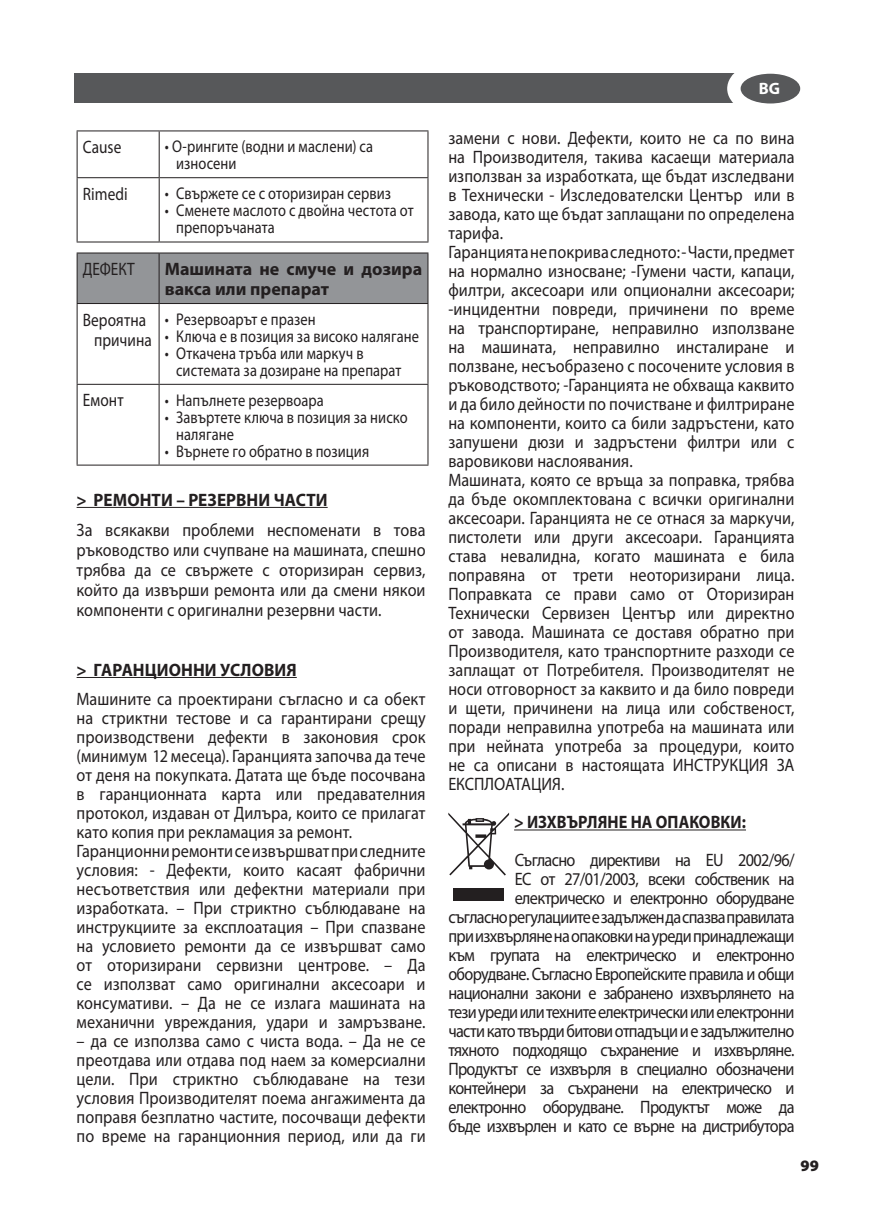
<style>
.page{position:relative;width:874px;height:1225px;background:#fff}
.page>*{position:absolute;margin:0;border:0;box-sizing:border-box;transform-origin:0 0}
.t1{font:18px/19px "Myriad Pro";color:#231f20;text-align:justify;scale:.9 1}
.t2{font:18px/19px "Myriad Pro";letter-spacing:-.04em;color:#231f20;text-align:right;scale:.9 1}
.t3{font:700 18px "Myriad Pro";color:#231f20;scale:.95 1}
.t4{font:700 18px/20px "Myriad Pro";color:#231f20}
.t5{font:18px/20px "Myriad Pro";color:#231f20;scale:.85 1}
.t6{font:700 18px "Myriad Pro";color:#231f20;scale:.9 1}
.t7{font:17px/17px "Myriad Pro";letter-spacing:.005em;color:#231f20;scale:.85 1}
.t8{font:700 16.4px "Myriad Pro";color:#fff}
.t9{font:900 16px "Myriad Pro";color:#231f20}
</style>
<div class="page">
<div style="left:74px;top:74px;width:666px;height:29px;background:#57585a"></div>
<div style="left:726px;top:60px;width:87px;height:57px;background:#fff;border-radius:50%"></div>
<hr style="left:77px;top:507px;width:250px;height:1px;background:#231f20">
<hr style="left:77px;top:677px;width:219px;height:1px;background:#231f20">
<hr style="left:77px;top:131px;width:1px;height:46px;background:#231f20">
<hr style="left:77px;top:130px;width:82px;height:1px;background:#231f20">
<hr style="left:159px;top:131px;width:1px;height:46px;background:#231f20">
<hr style="left:159px;top:130px;width:269px;height:1px;background:#231f20">
<hr style="left:427px;top:131px;width:1px;height:46px;background:#231f20">
<hr style="left:77px;top:177px;width:82px;height:1px;background:#231f20">
<hr style="left:77px;top:178px;width:1px;height:63px;background:#231f20">
<hr style="left:159px;top:177px;width:269px;height:1px;background:#231f20">
<hr style="left:159px;top:178px;width:1px;height:63px;background:#231f20">
<hr style="left:427px;top:178px;width:1px;height:63px;background:#231f20">
<hr style="left:77px;top:241px;width:82px;height:1px;background:#231f20">
<hr style="left:159px;top:241px;width:269px;height:1px;background:#231f20">
<div style="left:78px;top:253px;width:349px;height:50px;background:#939598"></div>
<hr style="left:77px;top:253px;width:1px;height:50px;background:#231f20">
<hr style="left:77px;top:252px;width:82px;height:1px;background:#231f20">
<hr style="left:158px;top:253px;width:1px;height:50px;background:#231f20">
<hr style="left:159px;top:252px;width:269px;height:1px;background:#231f20">
<hr style="left:427px;top:253px;width:1px;height:50px;background:#231f20">
<hr style="left:77px;top:304px;width:1px;height:80px;background:#231f20">
<hr style="left:77px;top:303px;width:82px;height:1px;background:#231f20">
<hr style="left:158px;top:304px;width:1px;height:80px;background:#231f20">
<hr style="left:159px;top:303px;width:269px;height:1px;background:#231f20">
<hr style="left:427px;top:304px;width:1px;height:80px;background:#231f20">
<hr style="left:77px;top:384px;width:82px;height:1px;background:#231f20">
<hr style="left:77px;top:385px;width:1px;height:79px;background:#231f20">
<hr style="left:159px;top:384px;width:269px;height:1px;background:#231f20">
<hr style="left:158px;top:385px;width:1px;height:79px;background:#231f20">
<hr style="left:427px;top:385px;width:1px;height:79px;background:#231f20">
<hr style="left:77px;top:464px;width:82px;height:1px;background:#231f20">
<hr style="left:159px;top:464px;width:269px;height:1px;background:#231f20">
<hr style="left:514px;top:829px;width:231px;height:1px;background:#231f20">
<div style="left:453px;top:888px;width:50px;height:12px;background:#231f20"></div>
<svg style="left:448px;top:812px;width:61px;height:63px"></svg>
<div style="left:741px;top:74px;width:58px;height:29px;background:#57585a;border-radius:50%"></div>
<div style="left:740px;top:74px;width:59px;height:29px;border:2px solid #57585a;border-radius:50%"></div>
<p class="t5" style="left:83px;top:137px;width:47px">Cause</p>
<p class="t7" style="left:176px;top:138px;width:233px;text-indent:-11px">• О-рингите (водни и маслени) са износени</p>
<p class="t5" style="left:83px;top:184px;width:54px">Rimedi</p>
<p class="t7" style="left:165px;top:185px;width:267px">• Свържете се с оторизиран сервиз</p>
<p class="t7" style="left:176px;top:202px;width:281px;text-indent:-11px">• Сменете маслото с двойна честота от препоръчаната</p>
<p class="t5" style="left:83px;top:259px;width:63px">ДЕФЕКТ</p>
<p class="t4" style="left:165px;top:258px;width:259px">Машината не смуче и дозира вакса или препарат</p>
<p class="t5" style="left:94px;top:310px;width:69px;text-indent:-11px">Вероятна причина</p>
<p class="t7" style="left:165px;top:311px;width:179px">• Резервоарът е празен</p>
<p class="t7" style="left:165px;top:328px;width:300px">• Ключа е в позиция за високо налягане</p>
<p class="t7" style="left:176px;top:345px;width:266px;text-indent:-11px">• Откачена тръба или маркуч в системата за дозиране на препарат</p>
<p class="t5" style="left:83px;top:391px;width:50px">Емонт</p>
<p class="t7" style="left:165px;top:392px;width:188px">• Напълнете резервоара</p>
<p class="t7" style="left:176px;top:409px;width:274px;text-indent:-11px">• Завъртете ключа в позиция за ниско налягане</p>
<p class="t7" style="left:165px;top:443px;width:242px">• Върнете го обратно в позиция</p>
<p class="t3" style="left:77px;top:488px;width:265px">&gt; РЕМОНТИ – РЕЗЕРВНИ ЧАСТИ</p>
<p class="t1" style="left:77px;top:520px;width:389px;line-height:20px">За всякакви проблеми неспоменати в това ръководство или счупване на машината, спешно трябва да се свържете с оторизиран сервиз, който да извърши ремонта или да смени някои компоненти с оригинални резервни части.</p>
<p class="t3" style="left:77px;top:658px;width:233px">&gt; ГАРАНЦИОННИ УСЛОВИЯ</p>
<p class="t1" style="left:77px;top:689px;width:389px;text-align:left">Машините са проектирани съгласно и са обект на стриктни тестове и са гарантирани срещу производствени дефекти в законовия срок (минимум 12 месеца). Гаранцията започва да тече от деня на покупката. Датата ще бъде посочвана в гаранционната карта или предавателния протокол, издаван от Дилъра, които се прилагат като копия при рекламация за ремонт.<br>Гаранционни ремонти се извършват при следните условия: - Дефекти, които касаят фабрични несъответствия или дефектни материали при изработката. – При стриктно съблюдаване на инструкциите за експлоатация – При спазване на условието ремонти да се извършват само от оторизирани сервизни центрове. – Да се използват само оригинални аксесоари и консумативи. – Да не се излага машината на механични увреждания, удари и замръзване.</p>
<p class="t1" style="left:77px;top:1031px;width:389px">– да се използва само с чиста вода. – Да не се преотдава или отдава под наем за комерсиални цели. При стриктно съблюдаване на тези условия Производителят поема ангажимента да поправя безплатно частите, посочващи дефекти по време на гаранционния период, или да ги</p>
<p class="t8" style="left:758px;top:78px;width:23px">BG</p>
<p class="t1" style="left:448px;top:129px;width:386px;text-align:left">замени с нови. Дефекти, които не са по вина на Производителя, такива касаещи материала използван за изработката, ще бъдат изследвани в Технически - Изследователски Център или в завода, като ще бъдат заплащани по определена тарифа.<br>Гаранцията не покрива следното: - Части, предмет на нормално износване; -Гумени части, капаци, филтри, аксесоари или опционални аксесоари; -инцидентни повреди, причинени по време на транспортиране, неправилно използване на машината, неправилно инсталиране и ползване, несъобразено с посочените условия в ръководството; -Гаранцията не обхваща каквито и да било дейности по почистване и филтриране на компоненти, които са били задръстени, като запушени дюзи и задръстени филтри или с варовикови наслоявания.<br>Машината, която се връща за поправка, трябва да бъде окомплектована с всички оригинални аксесоари. Гаранцията не се отнася за маркучи, пистолети или други аксесоари. Гаранцията става невалидна, когато машината е била поправяна от трети неоторизирани лица.<br>Поправката се прави само от Оторизиран Технически Сервизен Център или директно от завода. Машината се доставя обратно при Производителя, като транспортните разходи се заплащат от Потребителя. Производителят не носи отговорност за каквито и да било повреди и щети, причинени на лица или собственост, поради неправилна употреба на машината или при нейната употреба за процедури, които не са описани в настоящата ИНСТРУКЦИЯ ЗА ЕКСПЛОАТАЦИЯ.</p>
<p class="t6" style="left:514px;top:810px;width:259px">&gt; ИЗХВЪРЛЯНЕ НА ОПАКОВКИ:</p>
<p class="t2" style="left:448px;top:851px;width:386px">Съгласно директиви на EU 2002/96/<br>EC от 27/01/2003, всеки собственик на електрическо и електронно оборудване<br>съгласно регулациите е задължен да спазва правилата при изхвърляне на опаковки на уреди принадлежащи към групата на електрическо и електронно оборудване. Съгласно Европейските правила и общи национални закони е забранено изхвърлянето на тези уреди или техните електрически или електронни части като твърди битови отпадъци и е задължително тяхното подходящо съхранение и изхвърляне.<br>Продуктът се изхвърля в специално обозначени контейнери за съхранени на електрическо и електронно оборудване. Продуктът може да бъде изхвърлен и като се върне на дистрибутора</p>
<p class="t9" style="left:800px;top:1156px;width:20px">99</p>
</div>
